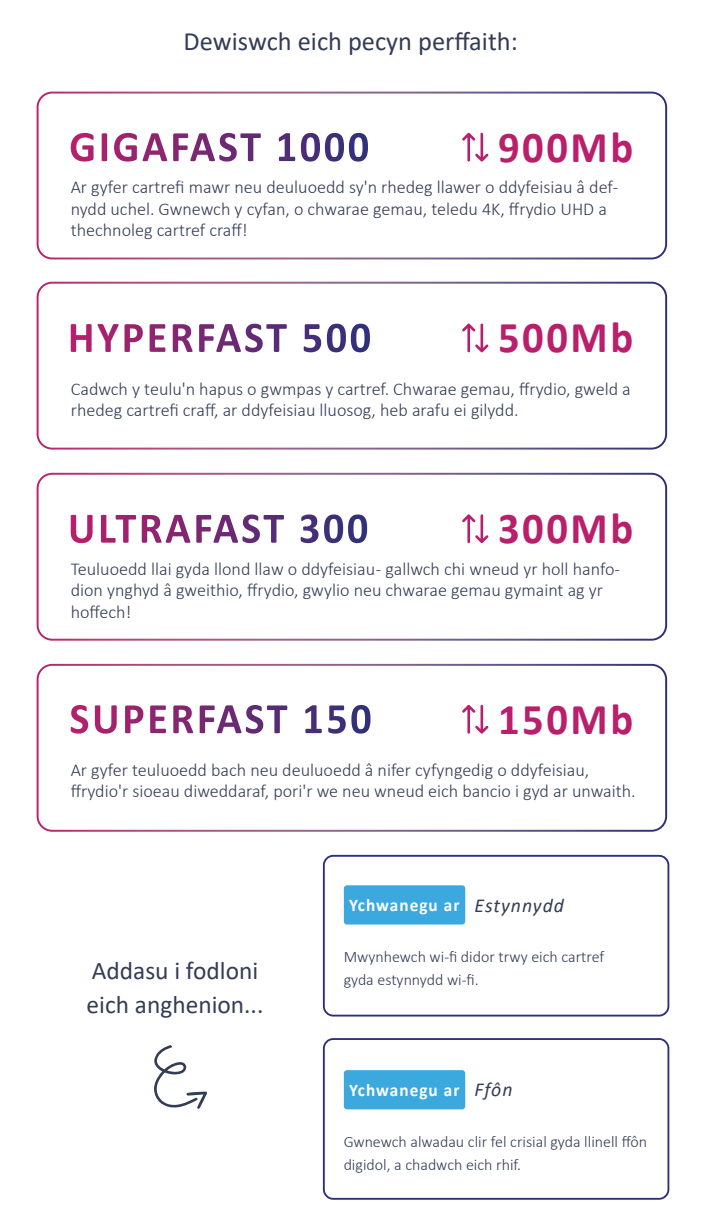
<style>
.page{position:relative;width:704px;height:1212px;background:#fff}
.page>*{position:absolute;margin:0;border:0;box-sizing:border-box;transform-origin:0 0}
.t1{font:700 44.12px "Calibri";letter-spacing:.06em;color:#b91f6b;scale:.96 1}
.t2{font:26.44px "Calibri";color:#333d56}
.t3{font:25.38px/33.8px "Calibri";color:#333d56}
.t4{font:300 18.12px/21.5px "Calibri";color:#343d56}
.t5{font:700 17.88px "Calibri";letter-spacing:.06em;color:#fff;scale:.96 1}
.t6{font:300 16px/22.6px "Calibri";color:#333d56}
.s1{font-weight:400;font-style:italic;font-size:19.75px;color:#333d56}
</style>
<div class="page">
<img style="left:37px;top:664px;width:629px;height:168px">
<svg style="left:71px;top:705px;width:17px;height:29px"></svg>
<svg style="left:95px;top:705px;width:22px;height:29px"></svg>
<svg style="left:125px;top:705px;width:18px;height:28px"></svg>
<svg style="left:150px;top:705px;width:16px;height:28px"></svg>
<svg style="left:173px;top:705px;width:20px;height:28px"></svg>
<svg style="left:199px;top:705px;width:88px;height:29px"></svg>
<svg style="left:305px;top:705px;width:16px;height:28px"></svg>
<svg style="left:328px;top:705px;width:17px;height:29px"></svg>
<svg style="left:351px;top:705px;width:19px;height:29px"></svg>
<svg style="left:461px;top:705px;width:27px;height:29px"></svg>
<img style="left:37px;top:92px;width:629px;height:167px">
<img style="left:37px;top:282px;width:629px;height:168px">
<img style="left:37px;top:473px;width:629px;height:168px">
<svg style="left:154px;top:1045px;width:53px;height:64px"></svg>
<div style="left:343px;top:1070px;width:122px;height:39px;background:#3ba8de;border-radius:3px"></div>
<div style="left:323px;top:855px;width:346px;height:161px;border:2px solid #2d317b;border-radius:9px"></div>
<div style="left:323px;top:1038px;width:346px;height:162px;border:2px solid #2d317b;border-radius:9px"></div>
<div style="left:343px;top:885px;width:122px;height:39px;background:#3ba8de;border-radius:3px"></div>
<h2 class="t2" style="left:183px;top:23px;width:335px">Dewiswch eich pecyn perffaith:</h2>
<h1 class="t1" style="left:498px;top:116px;width:142px">900Mb</h1>
<p class="t4" style="left:71px;top:176px;width:549px">Ar gyfer cartrefi mawr neu deuluoedd sy'n rhedeg llawer o ddyfeisiau â def&shy;nydd uchel. Gwnewch y cyfan, o chwarae gemau, teledu 4K, ffrydio UHD a thechnoleg cartref craff!</p>
<h1 class="t1" style="left:498px;top:306px;width:142px">500Mb</h1>
<p class="t4" style="left:71px;top:378px;width:561px">Cadwch y teulu'n hapus o gwmpas y cartref. Chwarae gemau, ffrydio, gweld a rhedeg cartrefi craff, ar ddyfeisiau lluosog, heb arafu ei gilydd.</p>
<h1 class="t1" style="left:498px;top:497px;width:142px">300Mb</h1>
<p class="t4" style="left:71px;top:558px;width:550px">Teuluoedd llai gyda llond llaw o ddyfeisiau - gallwch chi wneud yr holl hanfo&shy;dion ynghyd â gweithio, ffrydio, gwylio neu chwarae gemau gymaint ag yr hoffech!</p>
<h1 class="t1" style="left:498px;top:688px;width:142px">150Mb</h1>
<p class="t4" style="left:71px;top:759px;width:566px">Ar gyfer teuluoedd bach neu deuluoedd â nifer cyfyngedig o ddyfeisiau, ffrydio'r sioeau diweddaraf, pori'r we neu wneud eich bancio i gyd ar unwaith.</p>
<p class="t5" style="left:349px;top:892px;width:225px">Ychwanegu ar <span class="s1">Estynnydd</span></p>
<h3 class="t3" style="left:87px;top:953px;width:178px">Addasu i fodloni eich anghenion...</h3>
<p class="t6" style="left:343px;top:946px;width:262px">Mwynhewch wi-fi didor trwy eich cartref gyda estynnydd wi-fi.</p>
<p class="t5" style="left:349px;top:1077px;width:171px">Ychwanegu ar <span class="s1">Ffôn</span></p>
<p class="t6" style="left:343px;top:1130px;width:305px">Gwnewch alwadau clir fel crisial gyda llinell ffôn digidol, a chadwch eich rhif.</p>
</div>
